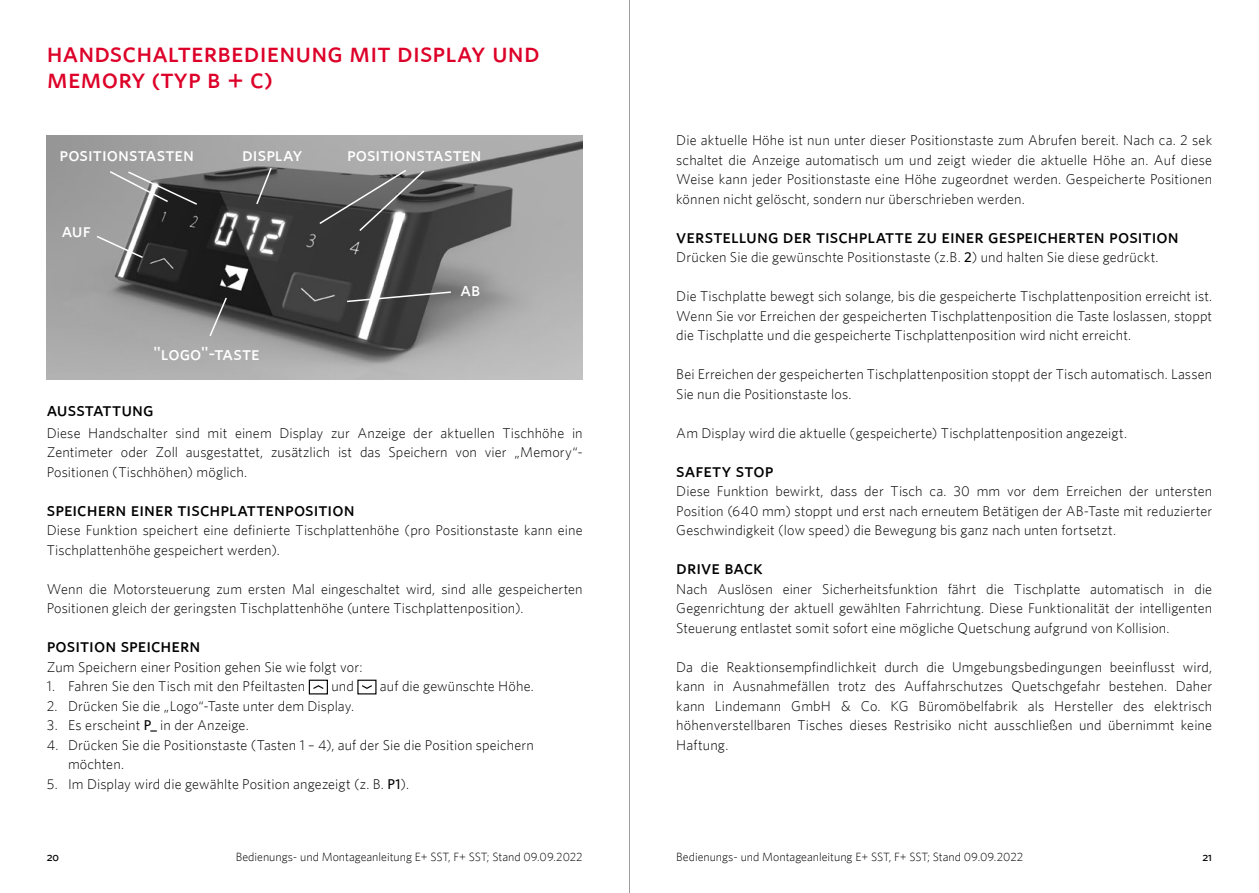
<style>
.page{position:relative;width:1259px;height:893px;background:#fff}
.page>*{position:absolute;margin:0;border:0;box-sizing:border-box;transform-origin:0 0}
.Titel_groß{font:28.5px/25.5px "Whitney Medium SC";letter-spacing:.005em;color:#dd0028}
.Titel_klein{font:19.5px "Whitney Medium SC";letter-spacing:.005em;color:#000}
.Titel_klein-2{font:19.5px "Whitney Medium SC";letter-spacing:.005em;color:#fff}
.Fließtext{font:300 14.25px/19.5px "Whitney";letter-spacing:.005em;color:#000;text-align:justify}
.t1{font:300 12px "Whitney";color:#000}
.t2{font:12px "Whitney Medium SC";color:#000}
.s1{font-weight:500}
</style>
<div class="page">
<div style="left:309px;top:680px;width:19px;height:14px;border:1px solid #000"></div>
<svg style="left:313px;top:685px;width:11px;height:4px"></svg>
<div style="left:357px;top:680px;width:19px;height:14px;border:1px solid #000"></div>
<svg style="left:362px;top:685px;width:10px;height:4px"></svg>
<img style="left:47px;top:135px;width:536px;height:244px">
<svg style="left:108px;top:170px;width:91px;height:36px;background:#808080"></svg>
<svg style="left:345px;top:290px;width:107px;height:13px"></svg>
<svg style="left:255px;top:166px;width:18px;height:40px"></svg>
<svg style="left:318px;top:168px;width:108px;height:65px;background:#656565"></svg>
<svg style="left:95px;top:234px;width:49px;height:25px"></svg>
<svg style="left:208px;top:296px;width:20px;height:42px"></svg>
<hr style="left:629px;top:0;width:1px;height:893px;background:#9c9c9d">
<p class="Titel_groß" style="left:47px;top:39px;width:494px">handschalterbedienung mit display und memory (typ b + c)</p>
<p class="Titel_klein-2" style="left:60px;top:143px;width:136px">positionstasten</p>
<p class="Titel_klein-2" style="left:242px;top:143px;width:62px">display</p>
<p class="Titel_klein-2" style="left:347px;top:143px;width:136px">positionstasten</p>
<p class="Titel_klein-2" style="left:62px;top:219px;width:31px">auf</p>
<p class="Titel_klein-2" style="left:153px;top:342px;width:108px">"logo"-taste</p>
<p class="Titel_klein-2" style="left:460px;top:278px;width:21px">ab</p>
<p class="Titel_klein" style="left:47px;top:398px;width:108px">ausstattung</p>
<p class="Fließtext" style="left:47px;top:423px;width:537px">Diese Handschalter sind mit einem Display zur Anzeige der aktuellen Tischhöhe in Zentimeter oder Zoll ausgestattet, zusätzlich ist das Speichern von vier „Memory“- Positionen (Tischhöhen) möglich.</p>
<p class="Titel_klein" style="left:47px;top:498px;width:309px">speichern einer tischplattenposition</p>
<p class="Fließtext" style="left:47px;top:521px;width:537px">Diese Funktion speichert eine definierte Tischplattenhöhe (pro Positionstaste kann eine<br>Tischplattenhöhe gespeichert werden).</p>
<p class="Fließtext" style="left:47px;top:579px;width:537px">Wenn die Motorsteuerung zum ersten Mal eingeschaltet wird, sind alle gespeicherten<br>Positionen gleich der geringsten Tischplattenhöhe (untere Tischplattenposition).</p>
<p class="Titel_klein" style="left:47px;top:635px;width:155px">position speichern</p>
<p class="Fließtext" style="left:47px;top:657px;width:317px">Zum Speichern einer Position gehen Sie wie folgt vor:</p>
<p class="Fließtext" style="left:47px;top:677px;width:260px">1. Fahren Sie den Tisch mit den Pfeiltasten</p>
<p class="Fließtext" style="left:331px;top:677px;width:24px">und</p>
<p class="Fließtext" style="left:380px;top:677px;width:156px">auf die gewünschte Höhe.</p>
<p class="Fließtext" style="left:47px;top:696px;width:309px">2. Drücken Sie die „Logo“-Taste unter dem Display.</p>
<p class="Fließtext" style="left:47px;top:716px;width:203px">3. Es erscheint <span class="s1">P_</span> in der Anzeige.</p>
<p class="Fließtext" style="left:68px;top:735px;width:467px;text-indent:-21px">4. Drücken Sie die Positionstaste (Tasten 1 – 4), auf der Sie die Position speichern möchten.</p>
<p class="Fließtext" style="left:47px;top:774px;width:364px">5. Im Display wird die gewählte Position angezeigt (z. B. <span class="s1">P1</span>).</p>
<p class="Fließtext" style="left:676px;top:131px;width:537px">Die aktuelle Höhe ist nun unter dieser Positionstaste zum Abrufen bereit. Nach ca. 2 sek schaltet die Anzeige automatisch um und zeigt wieder die aktuelle Höhe an. Auf diese Weise kann jeder Positionstaste eine Höhe zugeordnet werden. Gespeicherte Positionen können nicht gelöscht, sondern nur überschrieben werden.</p>
<p class="Titel_klein" style="left:676px;top:225px;width:504px">verstellung der tischplatte zu einer gespeicherten position</p>
<p class="Fließtext" style="left:676px;top:248px;width:484px">Drücken Sie die gewünschte Positionstaste (z.B. <span class="s1">2</span>) und halten Sie diese gedrückt.</p>
<p class="Fließtext" style="left:676px;top:287px;width:537px">Die Tischplatte bewegt sich solange, bis die gespeicherte Tischplattenposition erreicht ist.<br>Wenn Sie vor Erreichen der gespeicherten Tischplattenposition die Taste loslassen, stoppt die Tischplatte und die gespeicherte Tischplattenposition wird nicht erreicht.</p>
<p class="Fließtext" style="left:676px;top:365px;width:537px">Bei Erreichen der gespeicherten Tischplattenposition stoppt der Tisch automatisch. Lassen<br>Sie nun die Positionstaste los.</p>
<p class="Fließtext" style="left:676px;top:423px;width:452px">Am Display wird die aktuelle (gespeicherte) Tischplattenposition angezeigt.</p>
<p class="Titel_klein" style="left:676px;top:459px;width:99px">safety stop</p>
<p class="Fließtext" style="left:676px;top:482px;width:537px">Diese Funktion bewirkt, dass der Tisch ca. 30 mm vor dem Erreichen der untersten Position (640 mm) stoppt und erst nach erneutem Betätigen der AB-Taste mit reduzierter Geschwindigkeit (low speed) die Bewegung bis ganz nach unten fortsetzt.</p>
<p class="Titel_klein" style="left:676px;top:557px;width:88px">drive back</p>
<p class="Fließtext" style="left:676px;top:579px;width:537px">Nach Auslösen einer Sicherheitsfunktion fährt die Tischplatte automatisch in die Gegenrichtung der aktuell gewählten Fahrrichtung. Diese Funktionalität der intelligenten Steuerung entlastet somit sofort eine mögliche Quetschung aufgrund von Kollision.</p>
<p class="Fließtext" style="left:676px;top:657px;width:537px">Da die Reaktionsempfindlichkeit durch die Umgebungsbedingungen beeinflusst wird, kann in Ausnahmefällen trotz des Auffahrschutzes Quetschgefahr bestehen. Daher kann Lindemann GmbH &amp; Co. KG Büromöbelfabrik als Hersteller des elektrisch höhenverstellbaren Tisches dieses Restrisiko nicht ausschließen und übernimmt keine Haftung.</p>
<p class="t2" style="left:47px;top:850px;width:14px">20</p>
<p class="t1" style="left:236px;top:850px;width:348px">Bedienungs- und Montageanleitung E+ SST, F+ SST; Stand 09.09.2022</p>
<p class="t1" style="left:676px;top:850px;width:348px">Bedienungs- und Montageanleitung E+ SST, F+ SST; Stand 09.09.2022</p>
<p class="t2" style="left:1202px;top:850px;width:11px">21</p>
</div>
